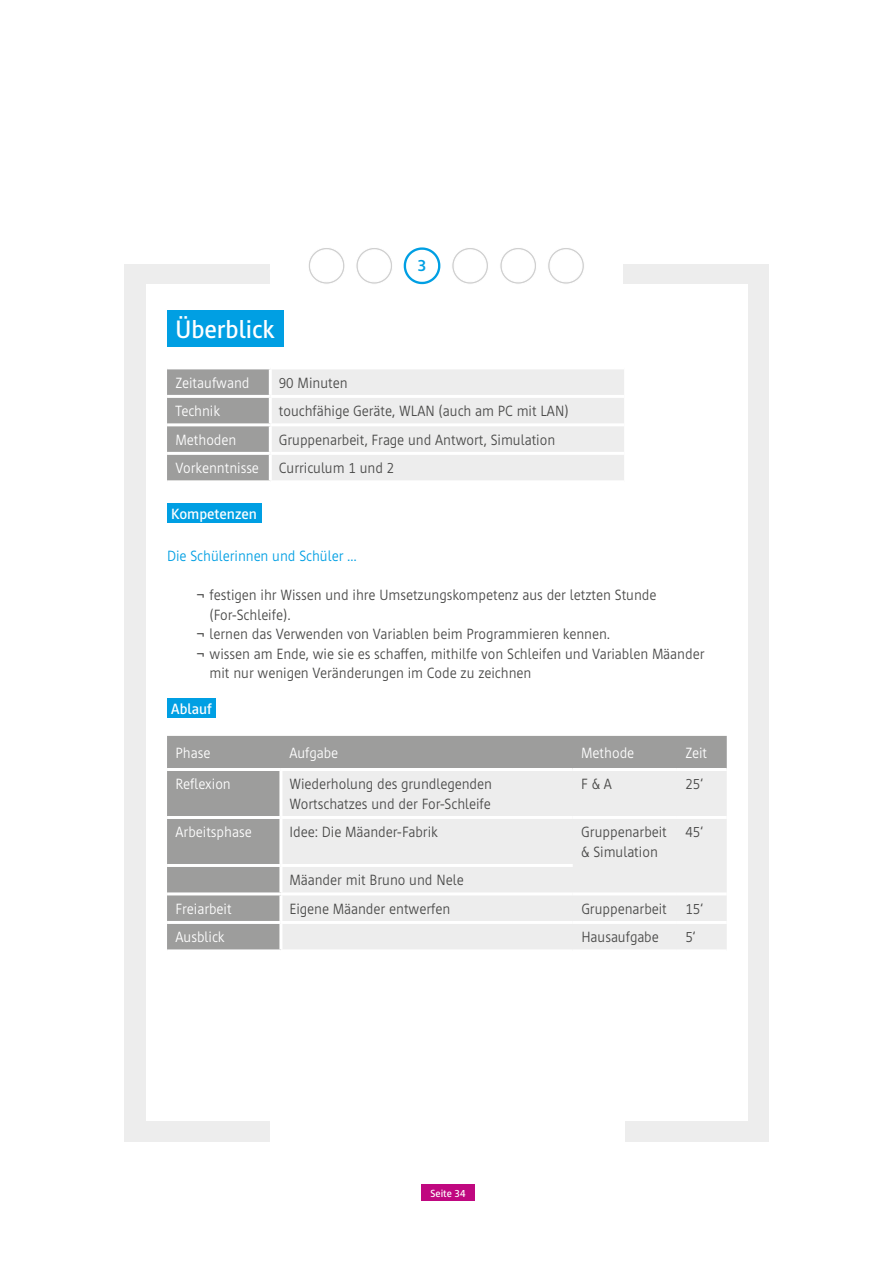
<style>
.page{position:relative;width:893px;height:1263px;background:#fff}
.page>*{position:absolute;margin:0;border:0;box-sizing:border-box;transform-origin:0 0}
.t1{font:500 25.5px "Cast";color:#fff}
.t2{font:700 16.5px "Cast";color:#009fe3}
.t3{font:300 15px/19.5px "Cast";color:#4a4a49}
.t4{font:300 15px "Cast";color:#fff}
.t5{font:300 15px "Cast";color:#009fe3}
.t6{font:500 15px "Cast";color:#fff}
.t7{font:500 10.5px "Cast";color:#fff}
.s1{font-weight:400}
</style>
<div class="page">
<div style="left:125px;top:264px;width:145px;height:877px;background:#ededed"></div>
<div style="left:623px;top:264px;width:145px;height:877px;background:#ededed"></div>
<div style="left:146px;top:284px;width:601px;height:836px;background:#fff"></div>
<div style="left:421px;top:1185px;width:54px;height:16px;background:#c00880"></div>
<svg style="left:309px;top:248px;width:36px;height:36px"></svg>
<svg style="left:452px;top:248px;width:36px;height:36px"></svg>
<svg style="left:356px;top:248px;width:36px;height:36px"></svg>
<svg style="left:500px;top:248px;width:36px;height:36px"></svg>
<svg style="left:404px;top:247px;width:36px;height:37px"></svg>
<svg style="left:548px;top:248px;width:36px;height:36px"></svg>
<div style="left:167px;top:310px;width:116px;height:36px;background:#009fe3"></div>
<div style="left:167px;top:503px;width:94px;height:20px;background:#009fe3"></div>
<div style="left:167px;top:698px;width:49px;height:20px;background:#009fe3"></div>
<svg style="left:167px;top:369px;width:457px;height:111px;background:#dbdbdb"></svg>
<hr style="left:167px;top:395px;width:103px;height:3px;background:#fff">
<hr style="left:270px;top:395px;width:354px;height:3px;background:#fff">
<hr style="left:167px;top:423px;width:103px;height:3px;background:#fff">
<hr style="left:270px;top:423px;width:354px;height:3px;background:#fff">
<hr style="left:167px;top:452px;width:103px;height:3px;background:#fff">
<hr style="left:270px;top:452px;width:354px;height:3px;background:#fff">
<hr style="left:269px;top:369px;width:3px;height:26px;background:#fff">
<hr style="left:269px;top:398px;width:3px;height:25px;background:#fff">
<hr style="left:269px;top:426px;width:3px;height:26px;background:#fff">
<hr style="left:269px;top:455px;width:3px;height:25px;background:#fff">
<div style="left:167px;top:736px;width:560px;height:213px;background:#9d9d9c"></div>
<div style="left:282px;top:771px;width:445px;height:178px;background:#ededed"></div>
<hr style="left:167px;top:768px;width:114px;height:3px;background:#fff">
<hr style="left:281px;top:768px;width:292px;height:3px;background:#fff">
<hr style="left:573px;top:768px;width:104px;height:3px;background:#fff">
<hr style="left:677px;top:768px;width:50px;height:3px;background:#fff">
<hr style="left:167px;top:816px;width:114px;height:3px;background:#fff">
<hr style="left:281px;top:816px;width:292px;height:3px;background:#fff">
<hr style="left:573px;top:816px;width:104px;height:3px;background:#fff">
<hr style="left:677px;top:816px;width:50px;height:3px;background:#fff">
<hr style="left:167px;top:864px;width:114px;height:3px;background:#fff">
<hr style="left:281px;top:864px;width:292px;height:3px;background:#fff">
<hr style="left:167px;top:892px;width:114px;height:3px;background:#fff">
<hr style="left:281px;top:892px;width:292px;height:3px;background:#fff">
<hr style="left:573px;top:892px;width:104px;height:3px;background:#fff">
<hr style="left:677px;top:892px;width:50px;height:3px;background:#fff">
<hr style="left:167px;top:921px;width:114px;height:3px;background:#fff">
<hr style="left:281px;top:921px;width:292px;height:3px;background:#fff">
<hr style="left:573px;top:921px;width:104px;height:3px;background:#fff">
<hr style="left:677px;top:921px;width:50px;height:3px;background:#fff">
<hr style="left:279px;top:771px;width:3px;height:45px;background:#fff">
<hr style="left:279px;top:819px;width:3px;height:45px;background:#fff">
<hr style="left:279px;top:867px;width:3px;height:25px;background:#fff">
<hr style="left:279px;top:895px;width:3px;height:26px;background:#fff">
<hr style="left:279px;top:924px;width:3px;height:25px;background:#fff">
<h1 class="t1" style="left:176px;top:315px;width:101px">Überblick</h1>
<p class="t2" style="left:418px;top:256px;width:10px">3</p>
<p class="t4" style="left:176px;top:375px;width:75px">Zeitaufwand</p>
<p class="t3" style="left:279px;top:373px;width:70px">90 Minuten</p>
<p class="t4" style="left:176px;top:403px;width:46px">Technik</p>
<p class="t3" style="left:279px;top:401px;width:291px">touchfähige Geräte, WLAN (auch am PC mit LAN)</p>
<p class="t4" style="left:176px;top:432px;width:62px">Methoden</p>
<p class="t3" style="left:279px;top:430px;width:278px">Gruppenarbeit, Frage und Antwort, Simulation</p>
<p class="t4" style="left:176px;top:460px;width:85px">Vorkenntnisse</p>
<p class="t3" style="left:279px;top:458px;width:117px">Curriculum 1 und 2</p>
<p class="t6" style="left:171px;top:505px;width:87px">Kompetenzen</p>
<p class="t5" style="left:167px;top:548px;width:191px">Die Schülerinnen und Schüler …</p>
<p class="t3" style="left:197px;top:585px;width:461px"><span class="s1">¬</span> festigen ihr Wissen und ihre Umsetzungskompetenz aus der letzten Stunde</p>
<p class="t3" style="left:210px;top:605px;width:82px">(For-Schleife).</p>
<p class="t3" style="left:197px;top:624px;width:415px"><span class="s1">¬</span> lernen das Verwenden von Variablen beim Programmieren kennen.</p>
<p class="t3" style="left:197px;top:644px;width:509px"><span class="s1">¬</span> wissen am Ende, wie sie es schaffen, mithilfe von Schleifen und Variablen Mäander</p>
<p class="t3" style="left:210px;top:663px;width:323px">mit nur wenigen Veränderungen im Code zu zeichnen</p>
<p class="t6" style="left:171px;top:700px;width:42px">Ablauf</p>
<p class="t4" style="left:176px;top:745px;width:36px">Phase</p>
<p class="t4" style="left:289px;top:745px;width:50px">Aufgabe</p>
<p class="t4" style="left:581px;top:745px;width:55px">Methode</p>
<p class="t4" style="left:685px;top:745px;width:23px">Zeit</p>
<p class="t4" style="left:176px;top:776px;width:57px">Reflexion</p>
<p class="t3" style="left:289px;top:775px;width:204px">Wiederholung des grundlegenden<br>Wortschatzes und der For-Schleife</p>
<p class="t3" style="left:581px;top:775px;width:32px">F &amp; A</p>
<p class="t3" style="left:685px;top:775px;width:19px">25‘</p>
<p class="t4" style="left:176px;top:824px;width:78px">Arbeitsphase</p>
<p class="t3" style="left:289px;top:822px;width:150px">Idee: Die Mäander-Fabrik</p>
<p class="t3" style="left:581px;top:822px;width:87px">Gruppenarbeit &amp; Simulation</p>
<p class="t3" style="left:685px;top:822px;width:19px">45‘</p>
<p class="t3" style="left:289px;top:870px;width:176px">Mäander mit Bruno und Nele</p>
<p class="t4" style="left:176px;top:901px;width:58px">Freiarbeit</p>
<p class="t3" style="left:289px;top:899px;width:162px">Eigene Mäander entwerfen</p>
<p class="t3" style="left:581px;top:899px;width:123px">Gruppenarbeit 15‘</p>
<p class="t4" style="left:176px;top:929px;width:51px">Ausblick</p>
<p class="t3" style="left:581px;top:927px;width:79px">Hausaufgabe</p>
<p class="t3" style="left:685px;top:927px;width:12px">5‘</p>
<p class="t7" style="left:431px;top:1187px;width:37px">Seite 34</p>
</div>
